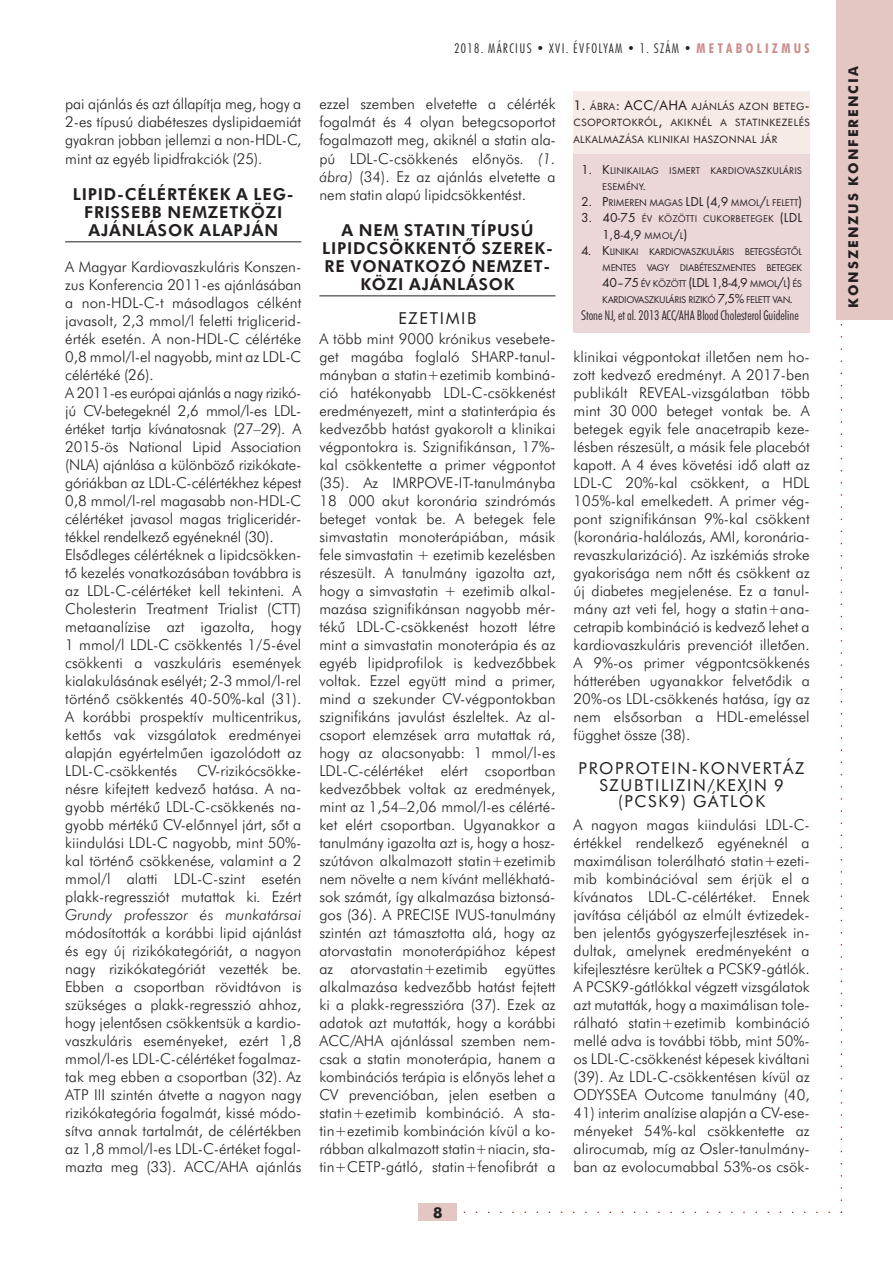
<style>
.page{position:relative;width:893px;height:1265px;background:#fff}
.page>*{position:absolute;margin:0;border:0;box-sizing:border-box;transform-origin:0 0}
.t1{font:16.5px/18px "Futura Hv PFL";letter-spacing:.05em;color:#231f20;text-align:center}
.t2{font:16.5px/16.5px "Futura Bk PFL";letter-spacing:.1em;color:#231f20;text-align:center}
.t3{font:15px/18px "Futura Lt PFL";letter-spacing:.005em;color:#231f20;text-align:justify}
.t4{font:italic 15px "Futura Lt PFL";letter-spacing:.005em;color:#231f20}
.t5{font:700 15px "Futura Md PFL";color:#231f20}
.t6{font:13.5px "Futura Lt Cn PFL";color:#231f20}
.t7{font:13.5px "Futura PFL";letter-spacing:-.03em;color:#231f20}
.t8{font:13.5px "Futura Lt Cn PFL";letter-spacing:.1em;color:#231f20}
.t9{font:700 13.5px "Futura Md PFL";letter-spacing:.15em;color:#231f20}
.t10{font:10.2px/16.2px "Futura PFL";letter-spacing:-.035em;color:#231f20;text-align:right}
.t11{font:10.2px/16.2px "Futura Bk PFL";letter-spacing:.04em;color:#231f20;text-align:justify}
.t12{font:10.2px/16.2px "Futura PFL";letter-spacing:.005em;color:#231f20}
.t13{font:10.2px "Futura PFL";letter-spacing:-.005em;color:#231f20}
.s1{font-family:"Futura Cn PFL";font-weight:700;color:#cd8c8a}
.s2{font-style:italic}
.s3{font-size:13.5px}
.s4{font-size:10.2px}
</style>
<div class="page">
<div style="left:836px;top:0;width:57px;height:320px;background:#e4c6c2"></div>
<div style="left:418px;top:1203px;width:39px;height:17px;background:#e4c6c2"></div>
<hr style="left:65px;top:241px;width:236px;height:1px;background:#231f20">
<hr style="left:319px;top:295px;width:236px;height:1px;background:#231f20">
<div style="left:573px;top:153px;width:236px;height:180px;background:#ecd7d8"></div>
<div style="left:573px;top:91px;width:236px;height:63px;background:#f7ebe8"></div>
<p class="t8" style="left:454px;top:43px;width:357px">2018. MÁRCIUS • XVI. ÉVFOLYAM • 1. SZÁM • <span class="s1">ME TA BO LIZ MUS</span></p>
<p class="t3" style="left:65px;top:96px;width:238px">pai ajánlás és azt állapítja meg, hogy a 2-es típusú diabéteszes dyslipidaemiát gyakran jobban jellemzi a non-HDL-C, mint az egyéb lipidfrakciók (25).</p>
<p class="t1" style="left:73px;top:186px;width:222px">LIPID-CÉLÉRTÉKEK A LEG-<br>FRISSEBB NEMZETKÖZI<br>AJÁNLÁSOK ALAPJÁN</p>
<p class="t3" style="left:65px;top:258px;width:238px;text-align:left">A Magyar Kardiovaszkuláris Konszen - zus Konferencia 2011-es ajánlásában a non-HDL-C-t másodlagos célként javasolt, 2,3 mmol/l feletti triglicerid&shy;érték esetén. A non-HDL-C célértéke 0,8 mmol/l-el nagyobb, mint az LDL-C célértéké (26).<br>A 2011-es európai ajánlás a nagy rizikó&shy;jú CV-betegeknél 2,6 mmol/l-es LDL&shy;értéket tartja kívánatosnak (27–29). A 2015-ös National Lipid Association (NLA) ajánlása a különböző rizikókate&shy;góriákban az LDL-C-célértékhez képest 0,8 mmol/l-rel magasabb non-HDL-C célértéket javasol magas trigliceridér&shy;tékkel rendelkező egyéneknél (30).<br>Elsődleges célértéknek a lipid csökken - tő kezelés vonatkozásában továbbra is az LDL-C-célértéket kell tekinteni. A Cholesterin Treatment Trialist (CTT) metaanalízise azt igazolta, hogy 1 mmol/l LDL-C csökkentés 1/5-ével csökkenti a vaszkuláris események kialakulásának esélyét; 2-3 mmol/l-rel történő csökkentés 40-50%-kal (31).<br>A korábbi prospektív multicentrikus, kettős vak vizsgálatok eredményei alap ján egyértelműen igazolódott az LDL-C-csökkentés</p>
<p class="t3" style="left:65px;top:762px;width:238px;text-indent:132px">CV-rizikócsök ke - nés re kifejtett kedvező hatása. A na - gyobb mértékű LDL-C-csökkenés na - gyobb mértékű CV-előnnyel járt, sőt a kiindulási LDL-C nagyobb, mint 50%- kal történő csökkenése, valamint a 2 mmol/l alatti LDL-C-szint esetén plakk-regressziót mutattak ki. Ezért</p>
<p class="t4" style="left:65px;top:908px;width:238px">Grundy professzor és munkatársai</p>
<p class="t3" style="left:65px;top:924px;width:238px">módosították a korábbi lipid ajánlást és egy új rizikókategóriát, a nagyon nagy rizikókategóriát vezették be.<br>Ebben a csoportban rövidtávon is szükséges a plakk-regresszió ahhoz, hogy jelentősen csökkentsük a kardio&shy;vaszkuláris eseményeket, ezért 1,8 mmol/l-es LDL-C-célértéket fogalmaz&shy;tak meg ebben a csoportban (32). Az ATP III szintén átvette a nagyon nagy rizikókategória fogalmát, kissé módo&shy;sítva annak tartalmát, de célértékben az 1,8 mmol/l-es LDL-C-értéket fogal&shy;mazta meg (33). ACC/AHA ajánlás</p>
<p class="t3" style="left:319px;top:96px;width:238px">ezzel szemben elvetette a célérték fogalmát és 4 olyan betegcsoportot fogalmazott meg, akiknél a statin ala - pú LDL-C-csökkenés előnyös. <span class="s2">(1. ábra)</span> (34). Ez az ajánlás elvetette a nem statin alapú lipidcsökkentést.</p>
<p class="t1" style="left:322px;top:222px;width:232px">A NEM STATIN TÍPUSÚ<br>LIPIDCSÖKKENTŐ SZEREK-<br>RE VONATKOZÓ NEMZET-<br>KÖZI AJÁNLÁSOK</p>
<p class="t2" style="left:398px;top:311px;width:80px">EZETIMIB</p>
<p class="t3" style="left:319px;top:330px;width:238px">A több mint 9000 krónikus vesebete&shy;get magába foglaló SHARP-tanul&shy;mányban a statin+ezetimib kombiná&shy;ció hatékonyabb LDL-C-csökkenést eredményezett, mint a statinterápia és kedvezőbb hatást gyakorolt a klinikai végpontokra is. Szignifikánsan, 17%- kal csökkentette a primer végpontot (35). Az IMRPOVE-IT-tanulmányba 18 000 akut koronária szindrómás be teget vontak be. A betegek fele simvastatin monoterápiában, másik fele simvastatin + ezetimib kezelésben részesült. A tanulmány igazolta azt, hogy a simvastatin + ezetimib alkal&shy;mazása szignifikánsan nagyobb mér&shy;tékű LDL-C-csökkenést hozott létre mint a simvastatin monoterápia és az egyéb lipidprofilok is kedvezőbbek voltak. Ezzel együtt mind a primer, mind a szekunder CV-végpontokban szignifikáns javulást észleltek. Az al - csoport elemzések arra mutattak rá, hogy az alacsonyabb: 1 mmol/l-es LDL-C-célértéket elért csoportban ked vezőbbek voltak az eredmények, mint az 1,54–2,06 mmol/l-es célérté&shy;ket elért csoportban. Ugyanakkor a tanulmány igazolta azt is, hogy a hosz&shy;szútávon alkalmazott statin+ezetimib nem növelte a nem kívánt mellékhatá&shy;sok számát, így alkalmazása biztonsá&shy;gos (36). A PRECISE IVUS-tanulmány szintén azt támasztotta alá, hogy az atorvastatin monoterápiához képest az atorvastatin+ezetimib együttes alkalmazása kedvezőbb hatást fejtett ki a plakk-regresszióra (37). Ezek az adatok azt mutatták, hogy a korábbi ACC/AHA ajánlással szemben nem&shy;csak a statin monoterápia, hanem a kombinációs terápia is előnyös lehet a CV prevencióban, jelen esetben a statin+ezetimib kombináció. A sta - tin+ezetimib kombináción kívül a ko - rábban alkalmazott statin+niacin, sta - tin+CETP-gátló, statin+fenofibrát a</p>
<p class="t5" style="left:433px;top:1206px;width:11px">8</p>
<p class="t11" style="left:573px;top:99px;width:238px"><span class="s3">1.</span> ÁBRA<span class="s3">: ACC/AHA</span> AJÁNLÁS AZON BETEG <span class="s3">- </span>CSOPORTOKRÓL<span class="s3">,</span> AKIKNÉL A STATINKEZELÉS ALKALMAZÁSA KLINIKAI HASZONNAL JÁR</p>
<p class="t12" style="left:602px;top:162px;width:201px;text-indent:-21px"><span class="s3">1. K</span>LINIKAILAG ISMERT KARDIOVASZKULÁRIS<br>ESEMÉNY<span class="s3">.</span></p>
<p class="t13" style="left:581px;top:196px;width:223px"><span class="s3">2. P</span>RIMEREN MAGAS <span class="s3">LDL (4,9</span> MMOL<span class="s3">/</span>L FELETT<span class="s3">)</span></p>
<p class="t12" style="left:581px;top:211px;width:223px"><span class="s3">3. 40-75</span> ÉV KÖZÖTTI CUKORBETEGEK <span class="s3">(LDL</span></p>
<p class="t7" style="left:602px;top:226px;width:87px">1,8-4,9 <span class="s4">MMOL</span>/<span class="s4">L</span>)</p>
<p class="t10" style="left:581px;top:243px;width:223px"><span class="s3">4. K</span>LINIKAI KARDIOVASZKULÁRIS BETEGSÉGTŐL<br>MEN TES VAGY DIABÉTESZMENTES BETEGEK</p>
<p class="t7" style="left:602px;top:274px;width:201px">40–75 <span class="s4">ÉV KÖZÖTT</span> (LDL 1,8-4,9 <span class="s4">MMOL</span>/<span class="s4">L</span>) <span class="s4">ÉS</span></p>
<p class="t10" style="left:602px;top:292px;width:192px">KARDIOVASZKULÁRIS RIZIKÓ <span class="s3">7,5%</span> FELETT VAN<span class="s3">.</span></p>
<p class="t6" style="left:581px;top:309px;width:219px">Stone NJ, et al. 2013 ACC/AHA Blood Cholesterol Guideline</p>
<p class="t3" style="left:573px;top:348px;width:238px">kli nikai végpontokat illetően nem ho - zott kedvező eredményt. A 2017-ben publikált REVEAL-vizsgálatban több mint 30 000 beteget vontak be. A betegek egyik fele anacetrapib keze&shy;lésben részesült, a másik fele placebót kapott. A 4 éves követési idő alatt az LDL-C 20%-kal csökkent, a HDL 105%-kal emelkedett. A primer vég&shy;pont szignifikánsan 9%-kal csökkent (koronária-halálozás, AMI, koronária&shy;revaszkula ri záció). Az iszkémiás stroke gyakorisága nem nőtt és csökkent az új diabetes megjelenése. Ez a tanul&shy;mány azt veti fel, hogy a statin+ana - cet rapib kombináció is kedvező lehet a kardiovaszkuláris prevenciót illetően.<br>A 9%-os primer végpontcsökkenés hátterében ugyanakkor felvetődik a 20%-os LDL-csökkenés hatása, így az nem elsősorban a HDL-emeléssel függhet össze (38).</p>
<p class="t2" style="left:578px;top:761px;width:227px">PROPROTEIN-KONVERTÁZ<br>SZUBTILIZIN/KEXIN 9 (PCSK9) GÁTLÓK</p>
<p class="t3" style="left:573px;top:816px;width:238px">A nagyon magas kiindulási LDL-C&shy;értékkel rendelkező egyéneknél a maxi málisan tolerálható statin+eze ti - mib kombinációval sem érjük el a kívánatos LDL-C-célértéket. Ennek javítása céljából az elmúlt évtizedek&shy;ben jelentős gyógyszerfejlesztések in - dultak, amelynek eredményeként a kifejlesztésre kerültek a PCSK9-gátlók.<br>A PCSK9-gátlókkal végzett vizsgálatok azt mutatták, hogy a maximálisan tole&shy;rálható statin+ezetimib kombináció mellé adva is további több, mint 50%- os LDL-C-csökkenést képesek kiváltani (39). Az LDL-C-csökkentésen kívül az ODYSSEA Outcome tanulmány (40,</p>
<p class="t3" style="left:573px;top:1104px;width:238px">41) interim analízise alapján a CV-ese&shy;ményeket 54%-kal csökkentette az alirocumab, míg az Osler-tanulmány&shy;ban az evolocumabbal 53%-os csök-</p>
<p class="t9" style="left:848px;top:308px;width:243px;rotate:-90deg">KONSZENZUS KONFERENCIA</p>
</div>
